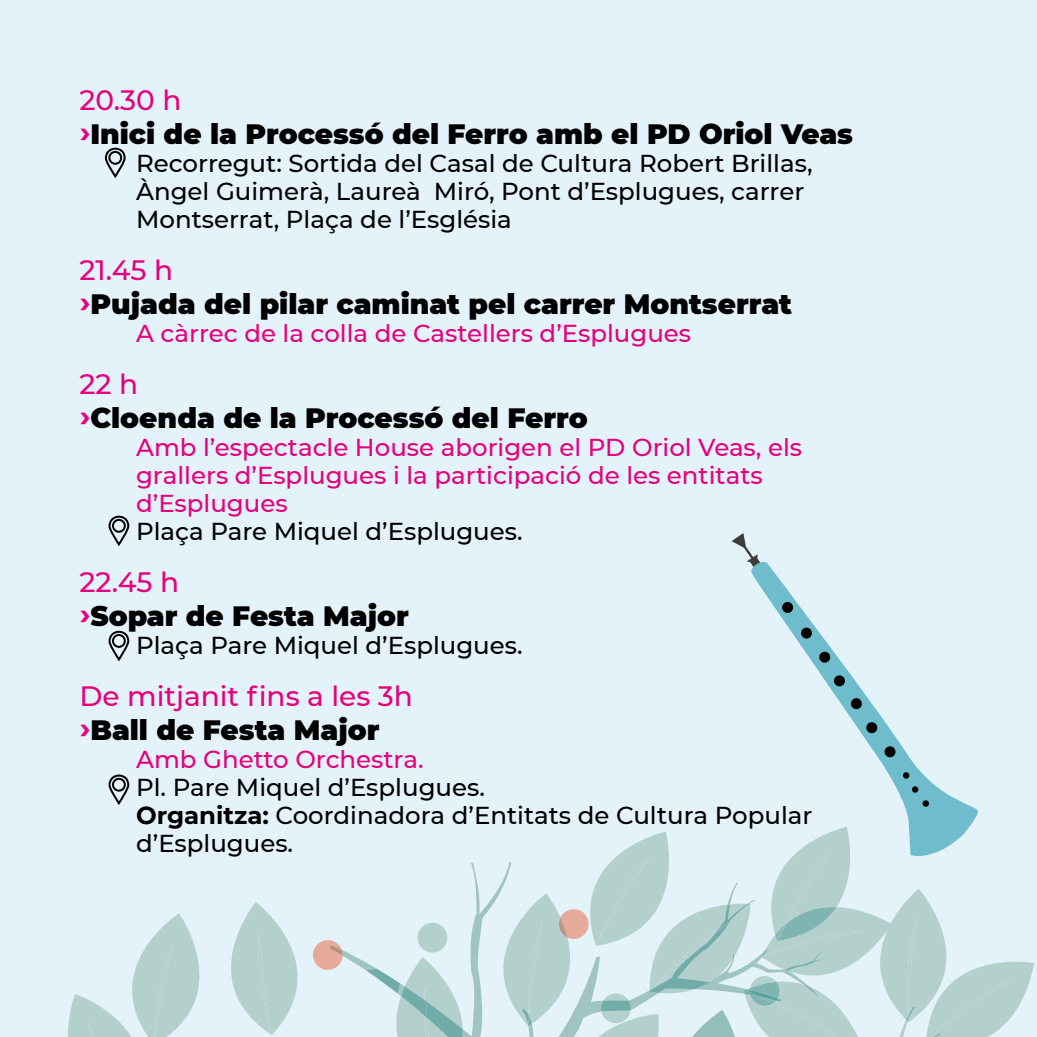
<style>
.page{position:relative;width:1037px;height:1037px;background:#e4f3fa}
.page>*{position:absolute;margin:0;border:0;box-sizing:border-box;transform-origin:0 0}
.t1{font:900 28px "Montserrat";color:#000}
.t2{font:500 28px "Montserrat";color:#e6007d}
.t3{font:500 24.4px/28px "Montserrat";color:#000}
.t4{font:500 24.4px/28px "Montserrat";color:#e6007d}
.s1{font-family:"Museo Sans Cyrl 900";font-weight:400;color:#e6007d}
.s2{font-weight:700}
</style>
<div class="page">
<svg style="left:68px;top:902px;width:275px;height:135px"></svg>
<svg style="left:366px;top:831px;width:668px;height:206px"></svg>
<svg style="left:732px;top:533px;width:26px;height:29px"></svg>
<svg style="left:749px;top:559px;width:231px;height:304px"></svg>
<div style="left:866px;top:722px;width:12px;height:11px;background:#000;border-radius:50%"></div>
<svg style="left:884px;top:746px;width:12px;height:12px"></svg>
<svg style="left:833px;top:675px;width:12px;height:12px"></svg>
<div style="left:850px;top:698px;width:12px;height:11px;background:#000;border-radius:50%"></div>
<svg style="left:800px;top:627px;width:12px;height:12px"></svg>
<svg style="left:819px;top:651px;width:12px;height:12px"></svg>
<div style="left:782px;top:601px;width:11px;height:12px;background:#000;border-radius:50%"></div>
<div style="left:912px;top:786px;width:6px;height:7px;background:#000;border-radius:50%"></div>
<div style="left:922px;top:800px;width:7px;height:7px;background:#000;border-radius:50%"></div>
<div style="left:903px;top:772px;width:6px;height:7px;background:#000;border-radius:50%"></div>
<svg style="left:104px;top:147px;width:22px;height:31px"></svg>
<svg style="left:108px;top:515px;width:22px;height:31px"></svg>
<svg style="left:108px;top:630px;width:22px;height:32px"></svg>
<svg style="left:108px;top:774px;width:22px;height:31px"></svg>
<p class="t2" style="left:79px;top:81px;width:104px">20.30 h</p>
<p class="t1" style="left:79px;top:113px;width:775px"><span class="s1">›</span>Inici de la Processó del Ferro amb el PD Oriol Veas</p>
<p class="t3" style="left:136px;top:148px;width:678px">Recorregut: Sortida del Casal de Cultura Robert Brillas,<br>Àngel Guimerà, Laureà Miró, Pont d’Esplugues, carrer<br>Montserrat, Plaça de l’Església</p>
<p class="t2" style="left:79px;top:251px;width:95px">21.45 h</p>
<p class="t1" style="left:79px;top:283px;width:714px"><span class="s1">›</span>Pujada del pilar caminat pel carrer Montserrat</p>
<p class="t4" style="left:136px;top:318px;width:556px">A càrrec de la colla de Castellers d’Esplugues</p>
<p class="t2" style="left:79px;top:365px;width:60px">22 h</p>
<p class="t1" style="left:79px;top:397px;width:510px"><span class="s1">›</span>Cloenda de la Processó del Ferro</p>
<p class="t4" style="left:136px;top:432px;width:667px">Amb l’espectacle House aborigen el PD Oriol Veas, els grallers d’Esplugues i la participació de les entitats d’Esplugues</p>
<p class="t3" style="left:136px;top:516px;width:388px">Plaça Pare Miquel d’Esplugues.</p>
<p class="t2" style="left:79px;top:563px;width:101px">22.45 h</p>
<p class="t1" style="left:79px;top:595px;width:331px"><span class="s1">›</span>Sopar de Festa Major</p>
<p class="t3" style="left:136px;top:630px;width:388px">Plaça Pare Miquel d’Esplugues.</p>
<p class="t2" style="left:79px;top:677px;width:335px">De mitjanit fins a les 3h</p>
<p class="t1" style="left:79px;top:709px;width:302px"><span class="s1">›</span>Ball de Festa Major</p>
<p class="t4" style="left:136px;top:744px;width:289px">Amb Ghetto Orchestra.</p>
<p class="t3" style="left:136px;top:772px;width:350px">Pl. Pare Miquel d’Esplugues.</p>
<p class="t3" style="left:136px;top:800px;width:678px"><span class="s2">Organitza:</span> Coordinadora d’Entitats de Cultura Popular d’Esplugues.</p>
</div>
